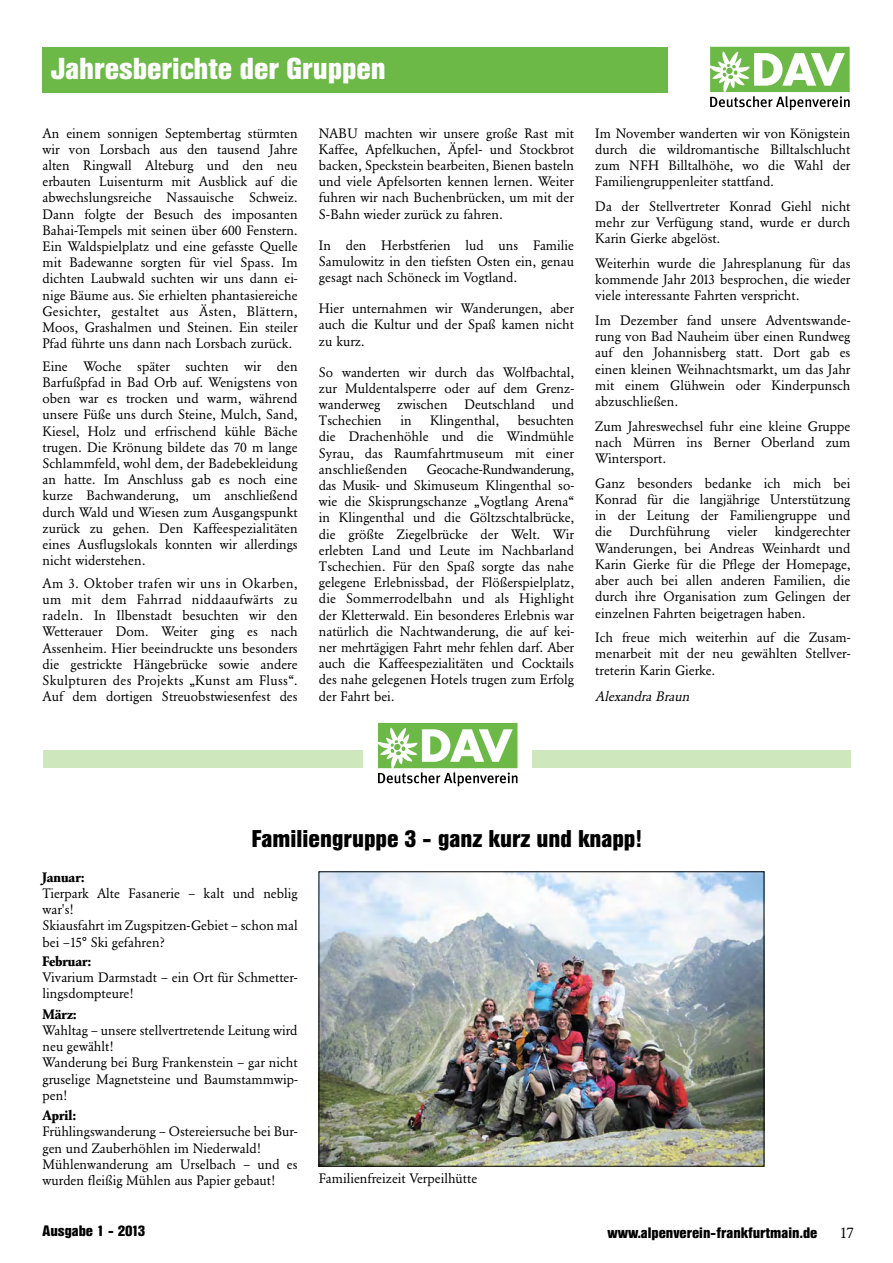
<style>
.page{position:relative;width:893px;height:1263px;background:#fff}
.page>*{position:absolute;margin:0;border:0;box-sizing:border-box;transform-origin:0 0}
.t1{font:700 30px "Helvetica Condensed BQ";color:#fff}
.t2{font:700 24px "Helvetica Condensed BQ";color:#000}
.t3{font:700 15px "Helvetica Condensed BQ";color:#000}
.t4{font:13.5px/16.2px "Garamond BQ";color:#000;text-align:justify}
.t5{font:700 13.5px "Garamond BQ";color:#000}
.t6{font:italic 13.5px "Garamond BQ";color:#000}
.s1{font-family:"Garamond BQ";font-weight:400}
</style>
<div class="page">
<div style="left:43px;top:47px;width:625px;height:45px;background:#6cb947"></div>
<svg style="left:710px;top:47px;width:140px;height:63px"></svg>
<div style="left:43px;top:750px;width:320px;height:17px;background:#cfe7bd"></div>
<svg style="left:378px;top:723px;width:139px;height:63px"></svg>
<div style="left:532px;top:750px;width:319px;height:17px;background:#cfe7bd"></div>
<img style="left:320px;top:873px;width:442px;height:292px">
<div style="left:318px;top:871px;width:446px;height:296px;border:1px solid #000"></div>
<h1 class="t1" style="left:51px;top:52px;width:336px">Jahresberichte der Gruppen</h1>
<p class="t4" style="left:43px;top:125px;width:257px">An einem sonnigen Septembertag stürmten wir von Lorsbach aus den tausend Jahre alten Ringwall Alteburg und den neu erbauten Luisenturm mit Ausblick auf die abwechslungsreiche Nassauische Schweiz.<br>Dann folgte der Besuch des imposanten Bahai-Tempels mit seinen über 600 Fenstern.<br>Ein Waldspielplatz und eine gefasste Quelle mit Badewanne sorgten für viel Spass. Im dichten Laubwald suchten wir uns dann ei&shy;nige Bäume aus. Sie erhielten phantasiereiche Gesichter, gestaltet aus Ästen, Blättern, Moos, Grashalmen und Steinen. Ein steiler Pfad führte uns dann nach Lorsbach zurück.</p>
<p class="t4" style="left:43px;top:358px;width:257px">Eine Woche später suchten wir den Barfußpfad in Bad Orb auf. Wenigstens von oben war es trocken und warm, während unsere Füße uns durch Steine, Mulch, Sand, Kiesel, Holz und erfrischend kühle Bäche trugen. Die Krönung bildete das 70 m lange Schlammfeld, wohl dem, der Badebekleidung an hatte. Im Anschluss gab es noch eine kurze Bachwanderung, um anschließend durch Wald und Wiesen zum Ausgangspunkt zurück zu gehen. Den Kaffeespezialitäten eines Ausflugslokals konnten wir allerdings nicht widerstehen.</p>
<p class="t4" style="left:43px;top:575px;width:257px">Am 3. Oktober trafen wir uns in Okarben, um mit dem Fahrrad niddaaufwärts zu radeln. In Ilbenstadt besuchten wir den Wetterauer Dom. Weiter ging es nach Assenheim. Hier beeindruckte uns besonders die gestrickte Hängebrücke sowie andere Skulpturen des Projekts „Kunst am Fluss“.<br>Auf dem dortigen Streuobstwiesenfest des</p>
<p class="t4" style="left:319px;top:125px;width:257px">NABU machten wir unsere große Rast mit Kaffee, Apfelkuchen, Äpfel- und Stockbrot backen, Speckstein bearbeiten, Bienen basteln und viele Apfelsorten kennen lernen. Weiter fuhren wir nach Buchenbrücken, um mit der S-Bahn wieder zurück zu fahren.</p>
<p class="t4" style="left:319px;top:237px;width:257px">In den Herbstferien lud uns Familie Samulowitz in den tiefsten Osten ein, genau gesagt nach Schöneck im Vogtland.</p>
<p class="t4" style="left:319px;top:300px;width:257px">Hier unternahmen wir Wanderungen, aber auch die Kultur und der Spaß kamen nicht zu kurz.</p>
<p class="t4" style="left:319px;top:364px;width:257px">So wanderten wir durch das Wolfbachtal, zur Muldentalsperre oder auf dem Grenz&shy;wanderweg zwischen Deutschland und Tschechien</p>
<p class="t4" style="left:319px;top:413px;width:257px;text-indent:199px">besuchten die Drachenhöhle und die Windmühle Syrau, das Raumfahrtmuseum mit einer anschließenden</p>
<p class="t4" style="left:400px;top:413px;width:13px">in</p>
<p class="t4" style="left:430px;top:413px;width:71px">Klingenthal,</p>
<p class="t4" style="left:319px;top:461px;width:257px;text-indent:108px">Geocache-Rundwanderung, das Musik- und Skimuseum Klingenthal so&shy;wie die Skisprungschanze „Vogtlang Arena“ in Klingenthal und die Göltzschtalbrücke, die größte Ziegelbrücke der Welt. Wir erlebten Land und Leute im Nachbarland Tschechien. Für den Spaß sorgte das nahe gelegene Erlebnissbad, der Flößerspielplatz, die Sommerrodelbahn und als Highlight der Kletterwald. Ein besonderes Erlebnis war natürlich die Nachtwanderung, die auf kei&shy;ner mehrtägigen Fahrt mehr fehlen darf. Aber auch die Kaffeespezialitäten und Cocktails des nahe gelegenen Hotels trugen zum Erfolg der Fahrt bei.</p>
<p class="t4" style="left:595px;top:125px;width:257px">Im November wanderten wir von Königstein durch die wildromantische Billtalschlucht zum NFH Billtalhöhe, wo die Wahl der Familiengruppenleiter stattfand.</p>
<p class="t4" style="left:595px;top:198px;width:257px">Da der Stellvertreter Konrad Giehl nicht mehr zur Verfügung stand, wurde er durch Karin Gierke abgelöst.</p>
<p class="t4" style="left:595px;top:255px;width:257px">Weiterhin wurde die Jahresplanung für das kommende Jahr 2013 besprochen, die wieder viele interessante Fahrten verspricht.</p>
<p class="t4" style="left:595px;top:312px;width:257px">Im Dezember fand unsere Adventswande&shy;rung von Bad Nauheim über einen Rundweg auf den Johannisberg statt. Dort gab es einen kleinen Weihnachtsmarkt, um das Jahr mit einem Glühwein oder Kinderpunsch abzuschließen.</p>
<p class="t4" style="left:595px;top:418px;width:257px">Zum Jahreswechsel fuhr eine kleine Gruppe nach Mürren ins Berner Oberland zum Wintersport.</p>
<p class="t4" style="left:595px;top:475px;width:257px">Ganz besonders bedanke ich mich bei Konrad für die langjährige Unterstützung in der Leitung der Familiengruppe und die</p>
<p class="t4" style="left:595px;top:524px;width:257px;text-indent:179px">kindgerechter Wanderungen, bei Andreas Weinhardt und Karin Gierke für die Pflege der Homepage, aber auch bei allen anderen Familien, die durch ihre Organisation zum Gelingen der einzelnen Fahrten beigetragen haben.</p>
<p class="t4" style="left:595px;top:630px;width:257px">Ich freue mich weiterhin auf die Zusam&shy;menarbeit mit der neu gewählten Stellver&shy;treterin Karin Gierke.</p>
<p class="t6" style="left:595px;top:689px;width:99px">AlexandraBraun</p>
<p class="t4" style="left:629px;top:524px;width:82px">Durchführung</p>
<p class="t4" style="left:727px;top:524px;width:32px">vieler</p>
<h2 class="t2" style="left:251px;top:825px;width:391px">Familiengruppe 3 - ganz kurz und knapp!</h2>
<p class="t5" style="left:43px;top:869px;width:43px">Januar:</p>
<p class="t4" style="left:43px;top:885px;width:257px;text-align:left">Tierpark Alte Fasanerie – kalt und neblig war's!<br>Skiausfahrt im Zugspitzen-Gebiet – schon mal bei –15° Ski gefahren?</p>
<p class="t5" style="left:43px;top:953px;width:50px">Februar:</p>
<p class="t4" style="left:43px;top:969px;width:257px">Vivarium Darmstadt – ein Ort für Schmetter&shy;lingsdompteure!</p>
<p class="t5" style="left:43px;top:1006px;width:35px">März:</p>
<p class="t4" style="left:43px;top:1022px;width:257px;text-align:left">Wahltag – unsere stellvertretende Leitung wird neu gewählt!<br>Wanderung bei Burg Frankenstein – gar nicht gruselige Magnetsteine und Baumstammwip&shy;pen!</p>
<p class="t5" style="left:43px;top:1108px;width:35px">April:</p>
<p class="t4" style="left:43px;top:1124px;width:257px;text-align:left">Frühlingswanderung – Ostereiersuche bei Bur&shy;gen und Zauberhöhlen im Niederwald!<br>Mühlenwanderung am Urselbach – und es wurden fleißig Mühlen aus Papier gebaut!</p>
<p class="t3" style="left:43px;top:1222px;width:104px">Ausgabe 1 - 2013</p>
<p class="t4" style="left:319px;top:1171px;width:160px">Familienfreizeit Verpeilhütte</p>
<p class="t3" style="left:607px;top:1224px;width:248px">www.alpenverein-frankfurtmain.de <span class="s1">17</span></p>
</div>
